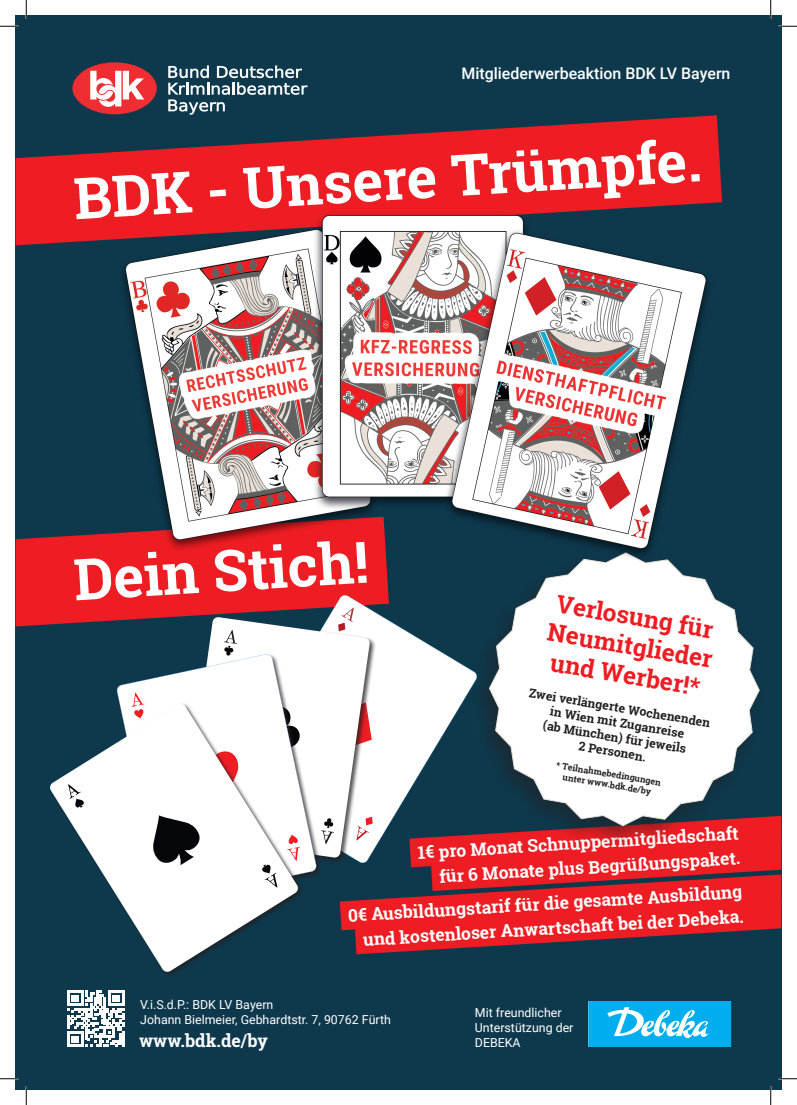
<style>
.page{position:relative;width:797px;height:1105px;background:#fff}
.page>*{position:absolute;margin:0;border:0;box-sizing:border-box;transform-origin:0 0}
.t1{font:700 57.38px "Roboto Slab";color:#fff}
.t2{font:700 24.38px/29.1px "Roboto Slab";color:#ee1d23;text-align:center}
.t3{font:700 17.62px "Roboto Slab";color:#fff}
.t4{font:700 17.5px/25px "Roboto Slab";color:#fff;text-align:right}
.t5{font:500 15.88px "Roboto";color:#fff}
.t6{font:12.38px/14.9px "Roboto";color:#fff}
.t7{font:700 12.25px/14.8px "Roboto Slab";color:#231f20;text-align:center}
.t8{font:700 8.88px/10.6px "Roboto Slab";color:#231f20;text-align:center}
</style>
<div class="page">
<div style="left:16px;top:16px;width:765px;height:1073px;background:#0e394d"></div>
<div style="left:72px;top:62px;width:85px;height:52px;background:#ee2e33;border-radius:50%"></div>
<svg style="left:90px;top:71px;width:54px;height:36px"></svg>
<svg style="left:168px;top:65px;width:139px;height:50px;background:#446575"></svg>
<svg style="left:16px;top:517px;width:373px;height:109px;background:#d02028"></svg>
<svg style="left:16px;top:115px;width:706px;height:130px;background:#b4242d"></svg>
<svg style="left:588px;top:1001px;width:143px;height:46px;background:#2dbcf1"></svg>
<svg style="left:230px;top:594px;width:236px;height:222px"></svg>
<div style="left:182px;top:616px;width:194px;height:248px;background:#231f20;opacity:.75"></div>
<svg style="left:183px;top:617px;width:187px;height:241px"></svg>
<svg style="left:224px;top:630px;width:13px;height:23px"></svg>
<svg style="left:322px;top:818px;width:12px;height:26px"></svg>
<div style="left:116px;top:653px;width:206px;height:255px;background:#231f20;opacity:.75"></div>
<svg style="left:116px;top:654px;width:201px;height:249px"></svg>
<svg style="left:132px;top:693px;width:12px;height:10px"></svg>
<div style="left:49px;top:703px;width:255px;height:275px;background:#231f20;opacity:.75"></div>
<svg style="left:49px;top:703px;width:250px;height:269px"></svg>
<svg style="left:152px;top:815px;width:49px;height:50px"></svg>
<svg style="left:68px;top:784px;width:16px;height:24px"></svg>
<svg style="left:262px;top:864px;width:15px;height:23px"></svg>
<svg style="left:340px;top:816px;width:441px;height:138px;background:#b22b34"></svg>
<div style="left:466px;top:545px;width:302px;height:306px;background:#231f20;opacity:.5"></div>
<svg style="left:488px;top:552px;width:272px;height:274px"></svg>
<img style="left:121px;top:195px;width:638px;height:371px">
<svg style="left:67px;top:990px;width:57px;height:57px"></svg>
<svg style="left:0;top:25px;width:19px;height:2px"></svg>
<svg style="left:778px;top:25px;width:19px;height:2px"></svg>
<svg style="left:0;top:1078px;width:19px;height:1px"></svg>
<svg style="left:778px;top:1078px;width:19px;height:1px"></svg>
<svg style="left:25px;top:0;width:2px;height:19px"></svg>
<svg style="left:25px;top:1086px;width:2px;height:19px"></svg>
<svg style="left:770px;top:0;width:1px;height:19px"></svg>
<svg style="left:770px;top:1086px;width:1px;height:19px"></svg>
<p class="t5" style="left:461px;top:62px;width:270px">Mitgliederwerbeaktion BDK LV Bayern</p>
<h1 class="t1" style="left:72px;top:156px;width:630px;rotate:-3deg">BDK - Unsere Trümpfe.</h1>
<h1 class="t1" style="left:72px;top:539px;width:296px;rotate:-3deg">Dein Stich!</h1>
<h2 class="t2" style="left:555px;top:588px;width:168px;rotate:10deg">Verlosung für<br>Neumitglieder und Werber!*</h2>
<p class="t7" style="left:530px;top:686px;width:185px;rotate:9deg">Zwei verlängerte Wochenenden in Wien mit Zuganreise<br>(ab München) für jeweils<br>2 Personen.</p>
<p class="t8" style="left:557px;top:759px;width:107px;rotate:10deg">* Teilnahmebedingungen unter www.bdk.de/by</p>
<p class="t4" style="left:417px;top:841px;width:323px;rotate:-4deg">1€ pro Monat Schnuppermitgliedschaft für 6 Monate plus Begrüßungspaket.</p>
<p class="t4" style="left:347px;top:904px;width:396px;rotate:-4deg">0€ Ausbildungstarif für die gesamte Ausbildung und kostenloser Anwartschaft bei der Debeka.</p>
<p class="t6" style="left:140px;top:996px;width:252px">V.i.S.d.P.: BDK LV Bayern<br>Johann Bielmeier, Gebhardtstr. 7, 90762 Fürth</p>
<p class="t3" style="left:139px;top:1028px;width:130px">www.bdk.de/by</p>
<p class="t6" style="left:475px;top:1005px;width:100px">Mit freundlicher<br>Unterstützung der<br>DEBEKA</p>
</div>
